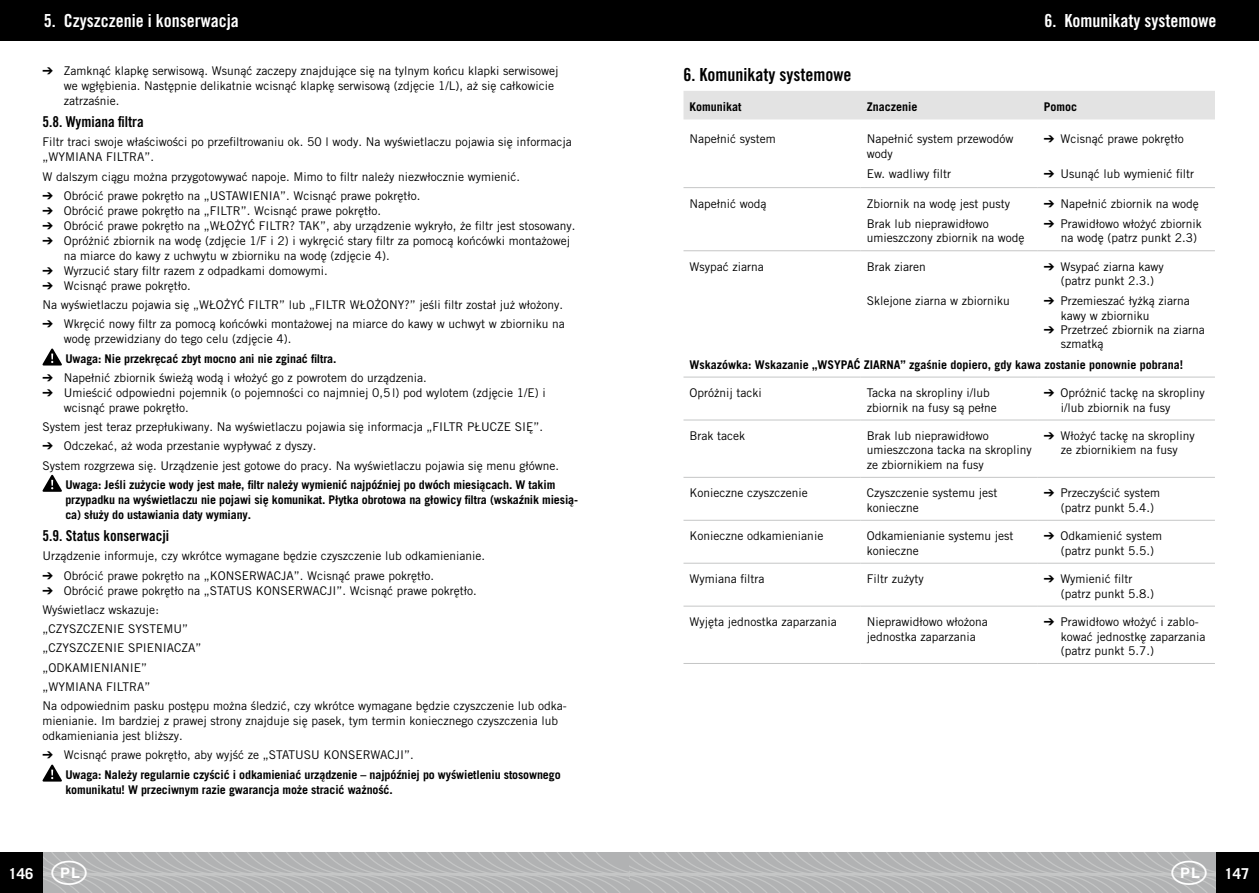
<style>
.page{position:relative;width:1259px;height:893px;background:#fff}
.page>*{position:absolute;margin:0;border:0;box-sizing:border-box;transform-origin:0 0}
.t1{font:18px "Trade Gothic LT Pro Bd Cn 20";color:#fff}
.t2{font:18px "Trade Gothic LT Pro Bd Cn 20";color:#000}
.t3{font:15px "Trade Gothic LT Pro Bd Cn 20";color:#000}
.t4{font:700 15px "Trade Gothic LT Pro";color:#fff}
.t5{font:12px/14.4px "Trade Gothic LT Pro";color:#000}
.t6{font:700 12px/15px "Trade Gothic LT Pro";letter-spacing:-.01em;color:#000}
.s1{font-weight:400}
</style>
<div class="page">
<svg style="left:43px;top:348px;width:19px;height:17px"></svg>
<svg style="left:43px;top:475px;width:19px;height:17px"></svg>
<svg style="left:43px;top:765px;width:19px;height:17px"></svg>
<div style="left:683px;top:91px;width:532px;height:28px;background:#e3e3e3"></div>
<hr style="left:683px;top:187px;width:177px;height:1px;background:#c5c6c6">
<hr style="left:860px;top:187px;width:177px;height:1px;background:#c5c6c6">
<hr style="left:1037px;top:187px;width:178px;height:1px;background:#c5c6c6">
<hr style="left:683px;top:250px;width:177px;height:1px;background:#c5c6c6">
<hr style="left:860px;top:250px;width:177px;height:1px;background:#c5c6c6">
<hr style="left:1037px;top:250px;width:178px;height:1px;background:#c5c6c6">
<hr style="left:683px;top:377px;width:177px;height:1px;background:#c5c6c6">
<hr style="left:860px;top:377px;width:177px;height:1px;background:#c5c6c6">
<hr style="left:1037px;top:377px;width:178px;height:1px;background:#c5c6c6">
<hr style="left:683px;top:420px;width:177px;height:1px;background:#c5c6c6">
<hr style="left:860px;top:420px;width:177px;height:1px;background:#c5c6c6">
<hr style="left:1037px;top:420px;width:178px;height:1px;background:#c5c6c6">
<hr style="left:683px;top:477px;width:177px;height:1px;background:#c5c6c6">
<hr style="left:860px;top:477px;width:177px;height:1px;background:#c5c6c6">
<hr style="left:1037px;top:477px;width:178px;height:1px;background:#c5c6c6">
<hr style="left:683px;top:520px;width:177px;height:1px;background:#c5c6c6">
<hr style="left:860px;top:520px;width:177px;height:1px;background:#c5c6c6">
<hr style="left:1037px;top:520px;width:178px;height:1px;background:#c5c6c6">
<hr style="left:683px;top:563px;width:177px;height:1px;background:#c5c6c6">
<hr style="left:860px;top:563px;width:177px;height:1px;background:#c5c6c6">
<hr style="left:1037px;top:563px;width:178px;height:1px;background:#c5c6c6">
<hr style="left:683px;top:606px;width:177px;height:1px;background:#c5c6c6">
<hr style="left:860px;top:606px;width:177px;height:1px;background:#c5c6c6">
<hr style="left:1037px;top:606px;width:178px;height:1px;background:#c5c6c6">
<hr style="left:683px;top:663px;width:177px;height:1px;background:#c5c6c6">
<hr style="left:860px;top:663px;width:177px;height:1px;background:#c5c6c6">
<hr style="left:1037px;top:663px;width:178px;height:1px;background:#c5c6c6">
<div style="left:0;top:0;width:1259px;height:40px;background:#000"></div>
<div style="left:1216px;top:853px;width:43px;height:40px;background:#000"></div>
<div style="left:0;top:853px;width:42px;height:40px;background:#000"></div>
<svg style="left:42px;top:853px;width:1174px;height:40px;background:#b5b6b7"></svg>
<h1 class="t1" style="left:44px;top:9px;width:196px">5. Czyszczenie i konserwacja</h1>
<h1 class="t1" style="left:1044px;top:9px;width:173px">6. Komunikaty systemowe</h1>
<p class="t5" style="left:64px;top:63px;width:496px;line-height:15px;text-indent:-21px">➔ Zamknąć klapkę serwisową. Wsunąć zaczepy znajdujące się na tylnym końcu klapki serwisowej we wgłębienia. Następnie delikatnie wcisnąć klapkę serwisową (zdjęcie 1/L), aż się całkowicie zatrzaśnie.</p>
<p class="t3" style="left:43px;top:113px;width:103px">5.8. Wymiana filtra</p>
<p class="t5" style="left:43px;top:134px;width:531px;line-height:15px">Filtr traci swoje właściwości po przefiltrowaniu ok. 50 l wody. Na wyświetlaczu pojawia się informacja „WYMIANA FILTRA”.</p>
<p class="t5" style="left:43px;top:169px;width:479px">W dalszym ciągu można przygotowywać napoje. Mimo to filtr należy niezwłocznie wymienić.</p>
<p class="t5" style="left:43px;top:188px;width:379px">➔ Obrócić prawe pokrętło na „USTAWIENIA”. Wcisnąć prawe pokrętło.</p>
<p class="t5" style="left:43px;top:203px;width:340px">➔ Obrócić prawe pokrętło na „FILTR”. Wcisnąć prawe pokrętło.</p>
<p class="t5" style="left:43px;top:218px;width:534px">➔ Obrócić prawe pokrętło na „WŁOŻYĆ FILTR? TAK”, aby urządzenie wykryło, że filtr jest stosowany.</p>
<p class="t5" style="left:64px;top:233px;width:508px;line-height:15px;text-indent:-21px">➔ Opróżnić zbiornik na wodę (zdjęcie 1/F i 2) i wykręcić stary filtr za pomocą końcówki montażowej na miarce do kawy z uchwytu w zbiorniku na wodę (zdjęcie 4).</p>
<p class="t5" style="left:43px;top:263px;width:287px">➔ Wyrzucić stary filtr razem z odpadkami domowymi.</p>
<p class="t5" style="left:43px;top:276px;width:522px;line-height:19.2px">➔ Wcisnąć prawe pokrętło.<br>Na wyświetlaczu pojawia się „WŁOŻYĆ FILTR” lub „FILTR WŁOŻONY?” jeśli filtr został już włożony.</p>
<p class="t5" style="left:64px;top:316px;width:502px;line-height:15px;text-indent:-21px">➔ Wkręcić nowy filtr za pomocą końcówki montażowej na miarce do kawy w uchwyt w zbiorniku na wodę przewidziany do tego celu (zdjęcie 4).</p>
<p class="t6" style="left:65px;top:351px;width:272px">Uwaga: Nie przekręcać zbyt mocno ani nie zginać filtra.</p>
<p class="t5" style="left:43px;top:370px;width:386px">➔ Napełnić zbiornik świeżą wodą i włożyć go z powrotem do urządzenia.</p>
<p class="t5" style="left:64px;top:385px;width:483px;line-height:15px;text-indent:-21px">➔ Umieścić odpowiedni pojemnik (o pojemności co najmniej 0,5 l) pod wylotem (zdjęcie 1/E) i wcisnąć prawe pokrętło.</p>
<p class="t5" style="left:43px;top:419px;width:502px">System jest teraz przepłukiwany. Na wyświetlaczu pojawia się informacja „FILTR PŁUCZE SIĘ”.</p>
<p class="t5" style="left:43px;top:436px;width:518px;line-height:19.2px">➔ Odczekać, aż woda przestanie wypływać z dyszy.<br>System rozgrzewa się. Urządzenie jest gotowe do pracy. Na wyświetlaczu pojawia się menu główne.</p>
<p class="t6" style="left:65px;top:477px;width:514px">Uwaga: Jeśli zużycie wody jest małe, filtr należy wymienić najpóźniej po dwóch miesiącach. W takim przypadku na wyświetlaczu nie pojawi się komunikat. Płytka obrotowa na głowicy filtra (wskaźnik miesią&shy;ca) służy do ustawiania daty wymiany.</p>
<p class="t3" style="left:43px;top:527px;width:128px">5.9. Status konserwacji</p>
<p class="t5" style="left:43px;top:549px;width:444px">Urządzenie informuje, czy wkrótce wymagane będzie czyszczenie lub odkamienianie.</p>
<p class="t5" style="left:43px;top:568px;width:393px">➔ Obrócić prawe pokrętło na „KONSERWACJA”. Wcisnąć prawe pokrętło.</p>
<p class="t5" style="left:43px;top:580px;width:526px;line-height:19.2px">➔ Obrócić prawe pokrętło na „STATUS KONSERWACJI”. Wcisnąć prawe pokrętło.<br>Wyświetlacz wskazuje:<br>„CZYSZCZENIE SYSTEMU”<br>„CZYSZCZENIE SPIENIACZA”<br>„ODKAMIENIANIE”<br>„WYMIANA FILTRA”<br>Na odpowiednim pasku postępu można śledzić, czy wkrótce wymagane będzie czyszczenie lub odka-</p>
<p class="t5" style="left:43px;top:713px;width:517px;line-height:15px">mienianie. Im bardziej z prawej strony znajduje się pasek, tym termin koniecznego czyszczenia lub odkamieniania jest bliższy.</p>
<p class="t6" style="left:65px;top:745px;width:497px;line-height:19.4px;text-indent:-23px">➔ <span class="s1">Wcisnąć prawe pokrętło, aby wyjść ze „STATUSU KONSERWACJI”.<br></span>Uwaga: Należy regularnie czyścić i odkamieniać urządzenie – najpóźniej po wyświetleniu stosownego</p>
<p class="t6" style="left:65px;top:782px;width:329px">komunikatu! W przeciwnym razie gwarancja może stracić ważność.</p>
<h1 class="t2" style="left:683px;top:63px;width:169px">6. Komunikaty systemowe</h1>
<p class="t6" style="left:689px;top:99px;width:54px">Komunikat</p>
<p class="t6" style="left:866px;top:99px;width:52px">Znaczenie</p>
<p class="t6" style="left:1043px;top:99px;width:35px">Pomoc</p>
<p class="t5" style="left:689px;top:131px;width:88px">Napełnić system</p>
<p class="t5" style="left:866px;top:131px;width:148px">Napełnić system przewodów wody</p>
<p class="t5" style="left:1043px;top:131px;width:141px">➔ Wcisnąć prawe pokrętło</p>
<p class="t5" style="left:866px;top:166px;width:86px">Ew. wadliwy filtr</p>
<p class="t5" style="left:1043px;top:166px;width:152px">➔ Usunąć lub wymienić filtr</p>
<p class="t5" style="left:689px;top:196px;width:79px">Napełnić wodą</p>
<p class="t5" style="left:866px;top:196px;width:145px">Zbiornik na wodę jest pusty</p>
<p class="t5" style="left:1044px;top:196px;width:156px">➔ Napełnić zbiornik na wodę</p>
<p class="t5" style="left:866px;top:216px;width:159px">Brak lub nieprawidłowo umieszczony zbiornik na wodę</p>
<p class="t5" style="left:1061px;top:216px;width:142px;text-indent:-17px">➔ Prawidłowo włożyć zbiornik na wodę (patrz punkt 2.3)</p>
<p class="t5" style="left:689px;top:259px;width:76px">Wsypać ziarna</p>
<p class="t5" style="left:866px;top:259px;width:60px">Brak ziaren</p>
<p class="t5" style="left:1061px;top:259px;width:104px;text-indent:-17px">➔ Wsypać ziarna kawy (patrz punkt 2.3.)</p>
<p class="t5" style="left:866px;top:294px;width:145px">Sklejone ziarna w zbiorniku</p>
<p class="t5" style="left:1061px;top:294px;width:130px;text-indent:-17px">➔ Przemieszać łyżką ziarna kawy w zbiorniku</p>
<p class="t5" style="left:1061px;top:322px;width:145px;text-indent:-17px">➔ Przetrzeć zbiornik na ziarna szmatką</p>
<p class="t6" style="left:689px;top:357px;width:495px">Wskazówka: Wskazanie „WSYPAĆ ZIARNA” zgaśnie dopiero, gdy kawa zostanie ponownie pobrana!</p>
<p class="t5" style="left:689px;top:385px;width:74px">Opróżnij tacki</p>
<p class="t5" style="left:866px;top:385px;width:131px">Tacka na skropliny i/lub zbiornik na fusy są pełne</p>
<p class="t5" style="left:1061px;top:385px;width:145px;text-indent:-17px">➔ Opróżnić tackę na skropliny i/lub zbiornik na fusy</p>
<p class="t5" style="left:689px;top:428px;width:57px">Brak tacek</p>
<p class="t5" style="left:866px;top:428px;width:166px">Brak lub nieprawidłowo umieszczona tacka na skropliny ze zbiornikiem na fusy</p>
<p class="t5" style="left:1044px;top:428px;width:152px;text-align:center">➔ Włożyć tackę na skropliny ze zbiornikiem na fusy</p>
<p class="t5" style="left:689px;top:486px;width:120px">Konieczne czyszczenie</p>
<p class="t5" style="left:866px;top:486px;width:132px">Czyszczenie systemu jest konieczne</p>
<p class="t5" style="left:1061px;top:486px;width:101px;text-indent:-17px">➔ Przeczyścić system (patrz punkt 5.4.)</p>
<p class="t5" style="left:689px;top:529px;width:135px">Konieczne odkamienianie</p>
<p class="t5" style="left:866px;top:529px;width:148px">Odkamienianie systemu jest konieczne</p>
<p class="t5" style="left:1061px;top:529px;width:103px;text-indent:-17px">➔ Odkamienić system (patrz punkt 5.5.)</p>
<p class="t5" style="left:689px;top:572px;width:76px">Wymiana filtra</p>
<p class="t5" style="left:866px;top:572px;width:58px">Filtr zużyty</p>
<p class="t5" style="left:1061px;top:572px;width:95px;text-indent:-17px">➔ Wymienić filtr (patrz punkt 5.8.)</p>
<p class="t5" style="left:689px;top:614px;width:149px">Wyjęta jednostka zaparzania</p>
<p class="t5" style="left:866px;top:614px;width:123px">Nieprawidłowo włożona jednostka zaparzania</p>
<p class="t5" style="left:1061px;top:614px;width:146px;text-indent:-17px">➔ Prawidłowo włożyć i zablo&shy;kować jednostkę zaparzania (patrz punkt 5.7.)</p>
<p class="t4" style="left:8px;top:865px;width:27px">146</p>
<p class="t4" style="left:1224px;top:865px;width:27px">147</p>
</div>
